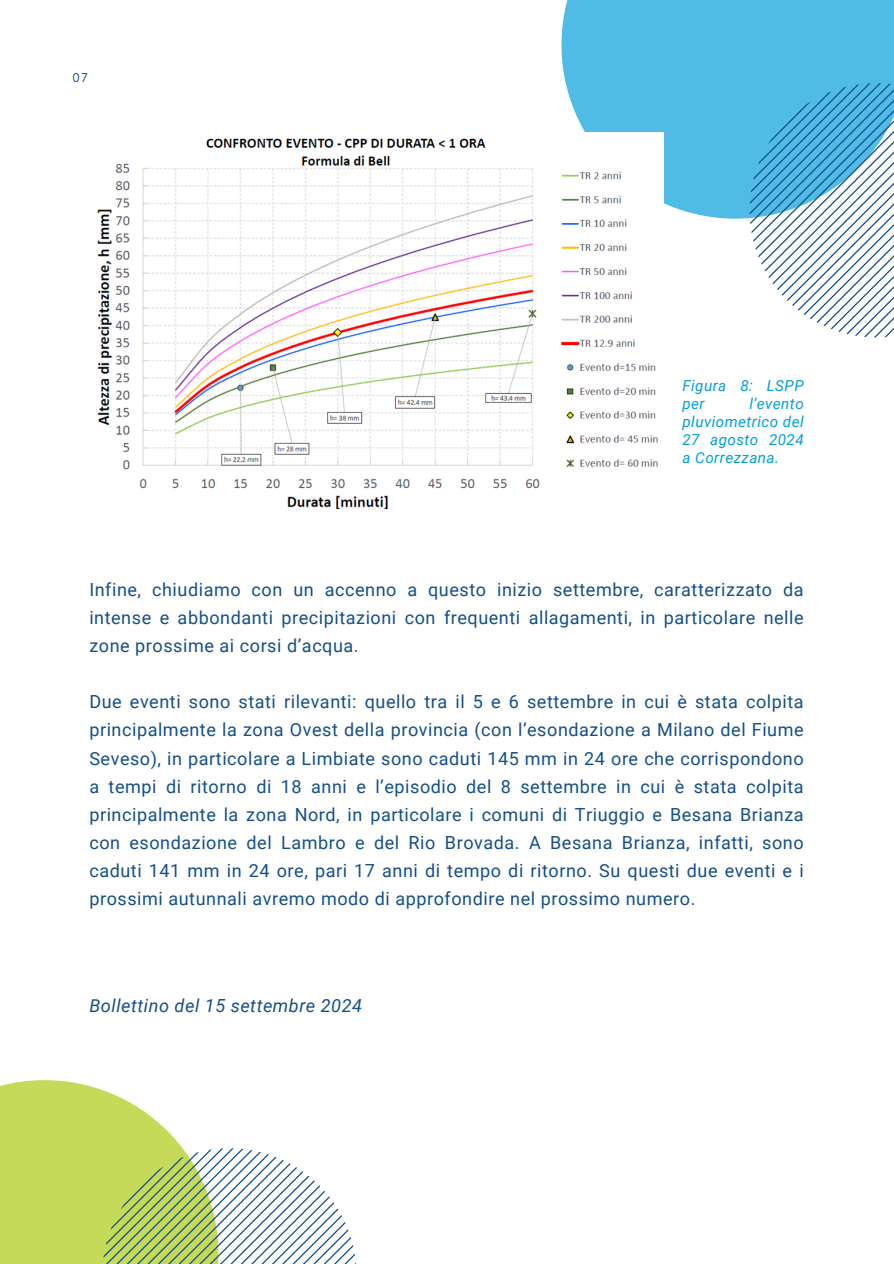
<style>
.page{position:relative;width:894px;height:1264px;background:#fff}
.page>*{position:absolute;margin:0;border:0;box-sizing:border-box;transform-origin:0 0}
.t1{font:18px/28.2px "Roboto";letter-spacing:.03em;color:#144e8c;text-align:justify}
.t2{font:italic 18px "Roboto";letter-spacing:.03em;color:#144e8c}
.t3{font:italic 15.15px/18px "Roboto";letter-spacing:.03em;color:#059eda}
.t4{font:13.2px "Glacial Indifference";color:#144e8c}
</style>
<div class="page">
<div style="left:561px;top:0;width:332px;height:219px;background:#50bbe5"></div>
<svg style="left:749px;top:83px;width:144px;height:254px"></svg>
<svg style="left:0;top:1080px;width:183px;height:183px;background:#ccde6d"></svg>
<svg style="left:102px;top:1148px;width:254px;height:115px"></svg>
<img style="left:97px;top:132px;width:566px;height:376px">
<p class="t4" style="left:73px;top:70px;width:17px">07</p>
<p class="t3" style="left:682px;top:377px;width:123px">Figura 8: LSPP per</p>
<p class="t3" style="left:682px;top:395px;width:123px;text-align:justify;text-indent:67px">l’evento pluviometrico del 27 agosto 2024 a Correzzana.</p>
<p class="t1" style="left:89px;top:575px;width:715px">Infine, chiudiamo con un accenno a questo inizio settembre, caratterizzato da intense e abbondanti precipitazioni con frequenti allagamenti, in particolare nelle zone prossime ai corsi d’acqua.</p>
<p class="t1" style="left:89px;top:688px;width:715px">Due eventi sono stati rilevanti: quello tra il 5 e 6 settembre in cui è stata colpita principalmente la zona Ovest della provincia (con l’esondazione a Milano del Fiume Seveso), in particolare a Limbiate sono caduti 145 mm in 24 ore che corrispondono a tempi di ritorno di 18 anni e l’episodio del 8 settembre in cui è stata colpita principalmente la zona Nord, in particolare i comuni di Triuggio e Besana Brianza con esondazione del Lambro e del Rio Brovada. A Besana Brianza, infatti, sono caduti 141 mm in 24 ore, pari 17 anni di tempo di ritorno. Su questi due eventi e i prossimi autunnali avremo modo di approfondire nel prossimo numero.</p>
<p class="t2" style="left:89px;top:995px;width:274px">Bollettino del 15 settembre 2024</p>
</div>
